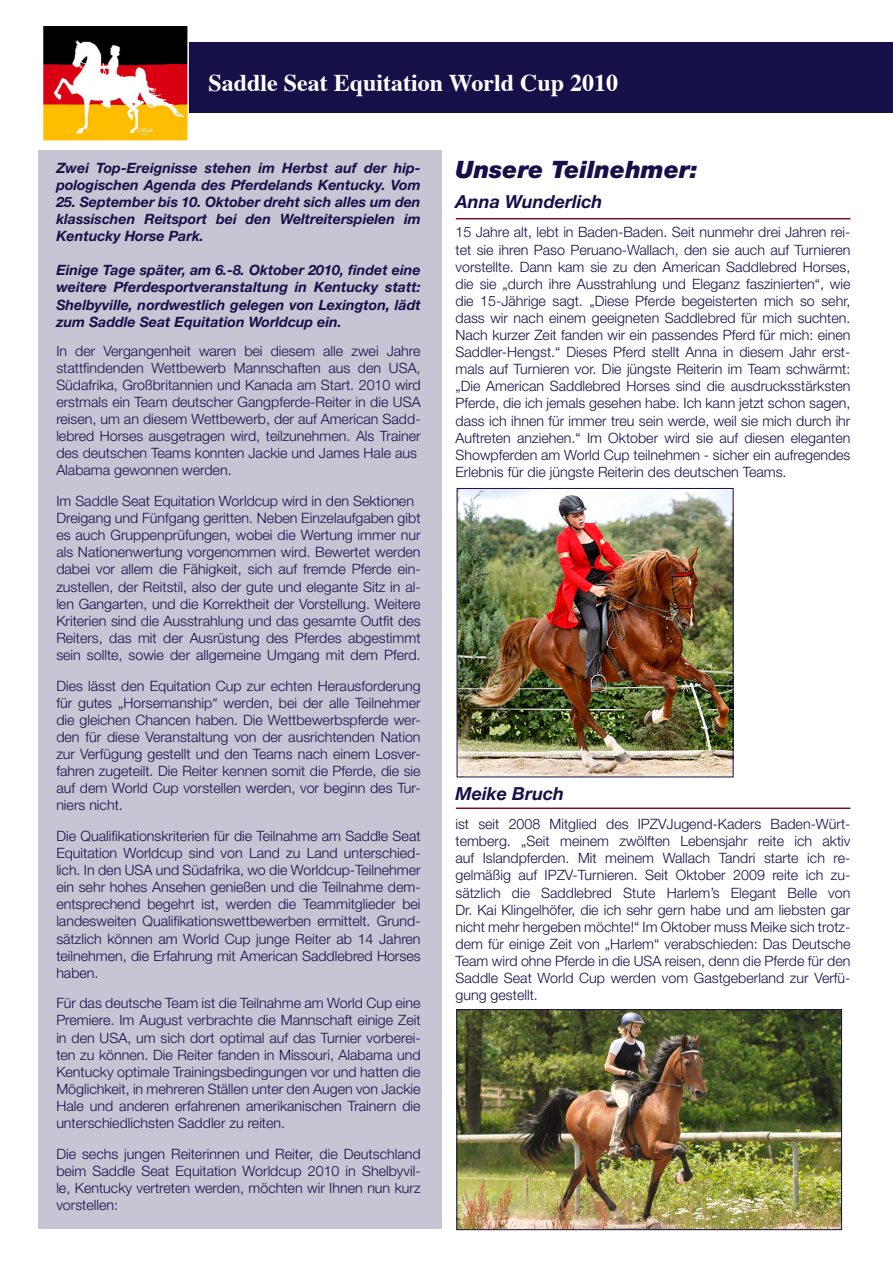
<style>
.page{position:relative;width:893px;height:1263px;background:#fff}
.page>*{position:absolute;margin:0;border:0;box-sizing:border-box;transform-origin:0 0}
.t1{font:700 24px "Times";color:#fff}
.t2{font:italic 900 24px "Helvetica Neue";color:#161049}
.t3{font:italic 700 18px "Helvetica Neue";color:#161049}
.t4{font:300 14.25px/17.1px "Helvetica Neue";color:#161049;text-align:justify}
.t5{font:italic 700 14.25px/17.1px "Helvetica Neue";color:#161049;text-align:justify}
</style>
<div class="page">
<div style="left:38px;top:151px;width:403px;height:1078px;background:#c7c4d4"></div>
<div style="left:187px;top:43px;width:706px;height:70px;background:#161049"></div>
<img style="left:459px;top:490px;width:272px;height:285px">
<div style="left:457px;top:488px;width:276px;height:289px;border:1px solid #161049"></div>
<img style="left:45px;top:26px;width:141px;height:113px">
<div style="left:42px;top:19px;width:147px;height:123px;border:2px solid #fff"></div>
<hr style="left:456px;top:218px;width:394px;height:1px;background:#780f27">
<hr style="left:456px;top:807px;width:394px;height:2px;background:#780f27">
<img style="left:458px;top:1011px;width:382px;height:217px">
<div style="left:456px;top:1009px;width:386px;height:221px;border:1px solid #161049"></div>
<p class="t1" style="left:208px;top:59px;width:411px">Saddle Seat Equitation World Cup 2010</p>
<p class="t5" style="left:56px;top:159px;width:366px">Zwei Top-Ereignisse stehen im Herbst auf der hip&shy;pologischen Agenda des Pferdelands Kentucky. Vom</p>
<p class="t5" style="left:56px;top:193px;width:366px">25. September bis 10. Oktober dreht sich alles um den klassischen Reitsport bei den Weltreiterspielen im Kentucky Horse Park.</p>
<p class="t5" style="left:56px;top:261px;width:366px">Einige Tage später, am 6.-8. Oktober 2010, findet eine weitere Pferdesportveranstaltung in Kentucky statt:<br>Shelbyville, nordwestlich gelegen von Lexington, lädt zum Saddle Seat Equitation Worldcup ein.</p>
<p class="t4" style="left:56px;top:342px;width:366px">In der Vergangenheit waren bei diesem alle zwei Jahre stattfindenden Wettbewerb Mannschaften aus den USA, Südafrika, Großbritannien und Kanada am Start. 2010 wird erstmals ein Team deutscher Gangpferde-Reiter in die USA reisen, um an diesem Wettbewerb, der auf American Sadd&shy;lebred Horses ausgetragen wird, teilzunehmen. Als Trainer des deutschen Teams konnten Jackie und James Hale aus</p>
<p class="t4" style="left:56px;top:462px;width:177px">Alabama gewonnen werden.</p>
<p class="t4" style="left:56px;top:492px;width:359px">Im Saddle Seat Equitation Worldcup wird in den Sektionen</p>
<p class="t4" style="left:56px;top:509px;width:366px">Dreigang und Fünfgang geritten. Neben Einzelaufgaben gibt es auch Gruppenprüfungen, wobei die Wertung immer nur als Nationenwertung vorgenommen wird. Bewertet werden dabei vor allem die Fähigkeit, sich auf fremde Pferde ein&shy;zustellen, der Reitstil, also der gute und elegante Sitz in al&shy;len Gangarten, und die Korrektheit der Vorstellung. Weitere Kriterien sind die Ausstrahlung und das gesamte Outfit des Reiters, das mit der Ausrüstung des Pferdes abgestimmt sein sollte, sowie der allgemeine Umgang mit dem Pferd.</p>
<p class="t4" style="left:56px;top:677px;width:366px">Dies lässt den Equitation Cup zur echten Herausforderung für gutes „Horsemanship“ werden, bei der alle Teilnehmer die gleichen Chancen haben. Die Wettbewerbspferde wer&shy;den für diese Veranstaltung von der ausrichtenden Nation zur Verfügung gestellt und den Teams nach einem Losver&shy;fahren zugeteilt. Die Reiter kennen somit die Pferde, die sie auf dem World Cup vorstellen werden, vor beginn des Tur&shy;niers nicht.</p>
<p class="t4" style="left:56px;top:827px;width:366px">Die Qualifikationskriterien für die Teilnahme am Saddle Seat Equitation Worldcup sind von Land zu Land unterschied&shy;lich. In den USA und Südafrika, wo die Worldcup-Teilnehmer ein sehr hohes Ansehen genießen und die Teilnahme dem&shy;entsprechend begehrt ist, werden die Teammitglieder bei landesweiten Qualifikationswettbewerben ermittelt. Grund&shy;sätzlich können am World Cup junge Reiter ab 14 Jahren teilnehmen, die Erfahrung mit American Saddlebred Horses haben.</p>
<p class="t4" style="left:56px;top:994px;width:366px">Für das deutsche Team ist die Teilnahme am World Cup eine Premiere. Im August verbrachte die Mannschaft einige Zeit in den USA, um sich dort optimal auf das Turnier vorberei&shy;ten zu können. Die Reiter fanden in Missouri, Alabama und Kentucky optimale Trainingsbedingungen vor und hatten die Möglichkeit, in mehreren Ställen unter den Augen von Jackie Hale und anderen erfahrenen amerikanischen Trainern die unterschiedlichsten Saddler zu reiten.</p>
<p class="t4" style="left:56px;top:1145px;width:366px">Die sechs jungen Reiterinnen und Reiter, die Deutschland beim Saddle Seat Equitation Worldcup 2010 in Shelbyvil&shy;le, Kentucky vertreten werden, möchten wir Ihnen nun kurz vorstellen:</p>
<p class="t2" style="left:455px;top:154px;width:244px">Unsere Teilnehmer:</p>
<p class="t3" style="left:455px;top:191px;width:148px">Anna Wunderlich</p>
<p class="t4" style="left:455px;top:224px;width:396px">15 Jahre alt, lebt in Baden-Baden. Seit nunmehr drei Jahren rei&shy;tet sie ihren Paso Peruano-Wallach, den sie auch auf Turnieren vorstellte. Dann kam sie zu den American Saddlebred Horses, die sie „durch ihre Ausstrahlung und Eleganz faszinierten“, wie die 15-Jährige sagt. „Diese Pferde begeisterten mich so sehr, dass wir nach einem geeigneten Saddlebred für mich suchten.<br>Nach kurzer Zeit fanden wir ein passendes Pferd für mich: einen Saddler-Hengst.“ Dieses Pferd stellt Anna in diesem Jahr erst&shy;mals auf Turnieren vor. Die jüngste Reiterin im Team schwärmt: „Die American Saddlebred Horses sind die ausdrucksstärksten Pferde, die ich jemals gesehen habe. Ich kann jetzt schon sagen, dass ich ihnen für immer treu sein werde, weil sie mich durch ihr Auftreten anziehen.“ Im Oktober wird sie auf diesen eleganten Showpferden am World Cup teilnehmen - sicher ein aufregendes Erlebnis für die jüngste Reiterin des deutschen Teams.</p>
<p class="t3" style="left:455px;top:782px;width:110px">Meike Bruch</p>
<p class="t4" style="left:455px;top:815px;width:396px">ist seit 2008 Mitglied des IPZVJugend-Kaders Baden-Würt&shy;temberg. „Seit meinem zwölften Lebensjahr reite ich aktiv auf Islandpferden. Mit meinem Wallach Tandri starte ich re&shy;gelmäßig auf IPZV-Turnieren. Seit Oktober 2009 reite ich zu&shy;sätzlich die Saddlebred Stute Harlem’s Elegant Belle von Dr. Kai Klingelhöfer, die ich sehr gern habe und am liebsten gar nicht mehr hergeben möchte!“ Im Oktober muss Meike sich trotz&shy;dem für einige Zeit von „Harlem“ verabschieden: Das Deutsche Team wird ohne Pferde in die USA reisen, denn die Pferde für den Saddle Seat World Cup werden vom Gastgeberland zur Verfü&shy;gung gestellt.</p>
</div>
